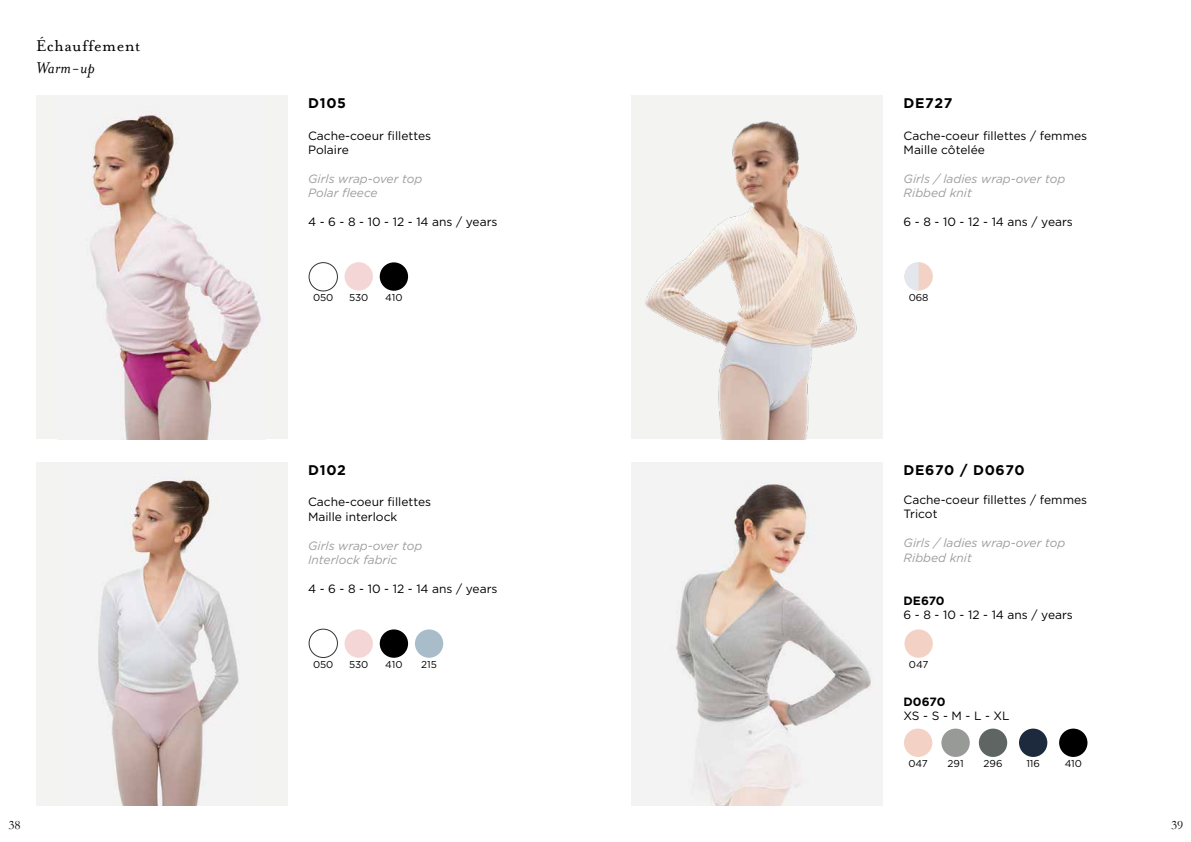
<style>
.page{position:relative;width:1191px;height:842px;background:#fff}
.page>*{position:absolute;margin:0;border:0;box-sizing:border-box;transform-origin:0 0}
.t1{font:18px "Mrs Eaves OT";letter-spacing:.025em;color:#000}
.t2{font:italic 18px "Mrs Eaves OT";letter-spacing:.025em;color:#000}
.t3{font:700 14px "Gotham";letter-spacing:.05em;color:#000}
.t4{font:13px "Garamond";color:#000}
.t5{font:12px/14.4px "Gotham";color:#000}
.t6{font:italic 12px/14.4px "Gotham";color:#9d9d9c}
.t7{font:700 12px "Gotham";letter-spacing:-.005em;color:#000}
.t8{font:10px "Gotham";color:#000}
</style>
<div class="page">
<div style="left:36px;top:462px;width:251px;height:344px;background:#f3f3f2"></div>
<div style="left:36px;top:95px;width:251px;height:344px;background:#f3f3f2"></div>
<div style="left:309px;top:262px;width:29px;height:29px;border:1px solid #333;border-radius:50%"></div>
<div style="left:344px;top:262px;width:29px;height:29px;background:#f5d6d6;border-radius:50%"></div>
<div style="left:380px;top:262px;width:28px;height:29px;background:#000;border-radius:50%"></div>
<img style="left:91px;top:115px;width:170px;height:324px">
<div style="left:309px;top:629px;width:29px;height:29px;border:1px solid #333;border-radius:50%"></div>
<div style="left:344px;top:629px;width:29px;height:29px;background:#f5d6d6;border-radius:50%"></div>
<div style="left:380px;top:629px;width:28px;height:29px;background:#000;border-radius:50%"></div>
<img style="left:98px;top:480px;width:141px;height:326px">
<div style="left:415px;top:629px;width:28px;height:29px;background:#a8bdc9;border-radius:50%"></div>
<div style="left:1059px;top:729px;width:28px;height:28px;background:#000;border-radius:50%"></div>
<img style="left:631px;top:462px;width:252px;height:344px">
<div style="left:904px;top:629px;width:28px;height:29px;background:#f3d1c4;border-radius:50%"></div>
<div style="left:904px;top:729px;width:28px;height:28px;background:#f3d1c4;border-radius:50%"></div>
<div style="left:978px;top:729px;width:29px;height:28px;background:#5f6562;border-radius:50%"></div>
<div style="left:941px;top:729px;width:28px;height:28px;background:#979a97;border-radius:50%"></div>
<div style="left:904px;top:262px;width:28px;height:29px;background:#f3d1c4;border-radius:50%"></div>
<svg style="left:904px;top:262px;width:14px;height:29px"></svg>
<div style="left:1019px;top:729px;width:28px;height:28px;background:#1d2a3d;border-radius:50%"></div>
<img style="left:631px;top:95px;width:252px;height:344px">
<h1 class="t1" style="left:36px;top:36px;width:106px">Échauffement</h1>
<h1 class="t2" style="left:36px;top:58px;width:60px">Warm-up</h1>
<p class="t3" style="left:308px;top:95px;width:39px">D105</p>
<p class="t5" style="left:308px;top:128px;width:124px">Cache-coeur fillettes<br>Polaire</p>
<p class="t6" style="left:308px;top:171px;width:116px">Girls wrap-over top<br>Polar fleece</p>
<p class="t5" style="left:308px;top:214px;width:191px">4 - 6 - 8 - 10 - 12 - 14 ans / years</p>
<p class="t8" style="left:313px;top:292px;width:22px">050</p>
<p class="t8" style="left:349px;top:292px;width:21px">530</p>
<p class="t8" style="left:385px;top:292px;width:19px">410</p>
<p class="t3" style="left:308px;top:462px;width:39px">D102</p>
<p class="t5" style="left:308px;top:495px;width:124px">Cache-coeur fillettes<br>Maille interlock</p>
<p class="t6" style="left:308px;top:538px;width:116px">Girls wrap-over top<br>Interlock fabric</p>
<p class="t5" style="left:308px;top:581px;width:191px">4 - 6 - 8 - 10 - 12 - 14 ans / years</p>
<p class="t8" style="left:313px;top:659px;width:22px">050</p>
<p class="t8" style="left:349px;top:659px;width:21px">530</p>
<p class="t8" style="left:385px;top:659px;width:19px">410</p>
<p class="t8" style="left:421px;top:659px;width:17px">215</p>
<p class="t3" style="left:903px;top:95px;width:50px">DE727</p>
<p class="t5" style="left:903px;top:128px;width:185px">Cache-coeur fillettes / femmes<br>Maille côtelée</p>
<p class="t6" style="left:903px;top:171px;width:163px">Girls / ladies wrap-over top<br>Ribbed knit</p>
<p class="t5" style="left:903px;top:214px;width:171px">6 - 8 - 10 - 12 - 14 ans / years</p>
<p class="t8" style="left:908px;top:292px;width:21px">068</p>
<p class="t3" style="left:903px;top:462px;width:123px">DE670 / D0670</p>
<p class="t5" style="left:903px;top:492px;width:185px">Cache-coeur fillettes / femmes<br>Tricot</p>
<p class="t6" style="left:903px;top:536px;width:163px">Girls / ladies wrap-over top<br>Ribbed knit</p>
<p class="t7" style="left:903px;top:594px;width:43px">DE670</p>
<p class="t5" style="left:903px;top:607px;width:171px">6 - 8 - 10 - 12 - 14 ans / years</p>
<p class="t8" style="left:909px;top:659px;width:21px">047</p>
<p class="t7" style="left:903px;top:694px;width:43px">D0670</p>
<p class="t5" style="left:903px;top:708px;width:108px">XS - S - M - L - XL</p>
<p class="t8" style="left:908px;top:758px;width:21px">047</p>
<p class="t8" style="left:947px;top:758px;width:18px">291</p>
<p class="t8" style="left:983px;top:758px;width:20px">296</p>
<p class="t8" style="left:1026px;top:757px;width:15px">116</p>
<p class="t8" style="left:1064px;top:758px;width:19px">410</p>
<p class="t4" style="left:9px;top:816px;width:14px">38</p>
<p class="t4" style="left:1171px;top:817px;width:14px">39</p>
</div>
